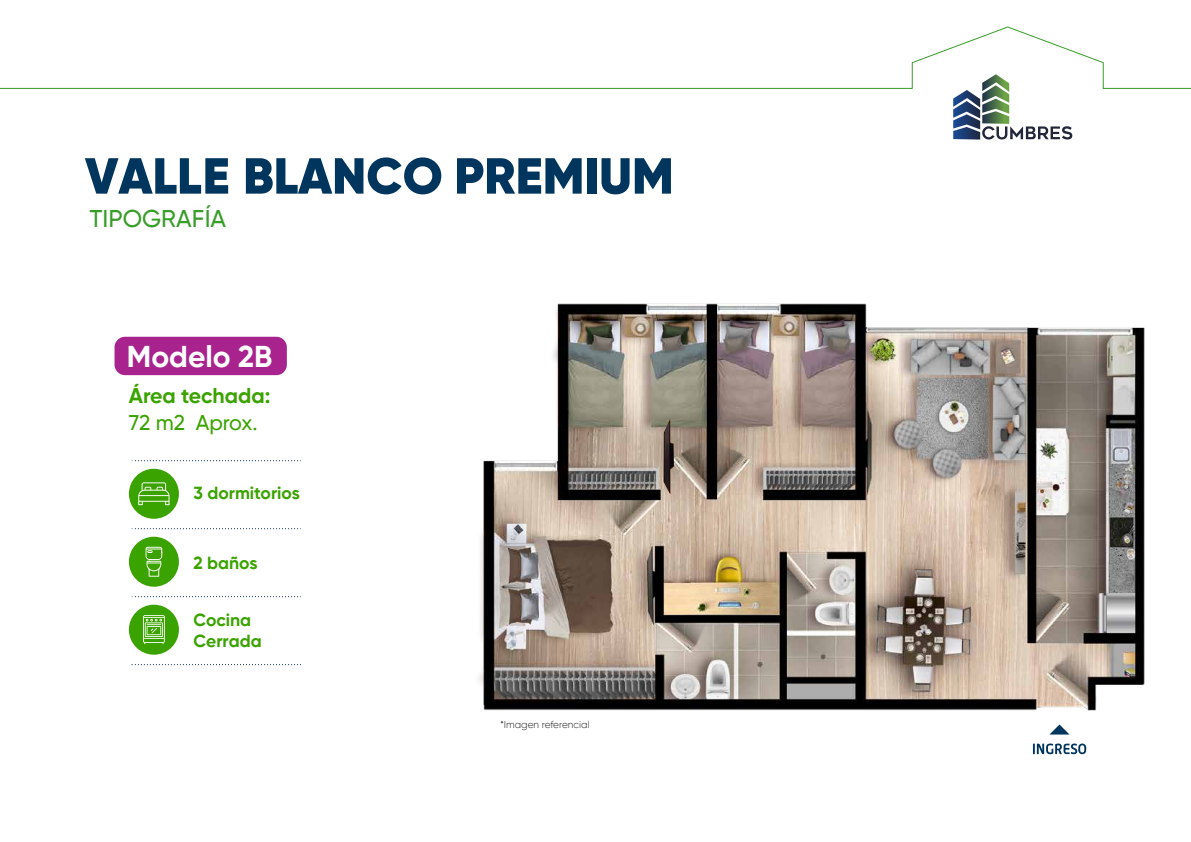
<style>
.page{position:relative;width:1191px;height:842px;background:#fff}
.page>*{position:absolute;margin:0;border:0;box-sizing:border-box;transform-origin:0 0}
.t1{font:900 50.6px "Gilroy";color:#00355d}
.t2{font:700 30px "Gilroy";color:#fff}
.t3{font:500 24.2px "Gilroy";color:#399d2a}
.t4{font:700 21.3px "Gilroy";letter-spacing:-.005em;color:#3ba300}
.t5{font:500 21.3px "Gilroy";color:#3ba300}
.t6{font:700 17.5px/21px "Gilroy";color:#3ba300}
.t7{font:300 10px "Gilroy";color:#252525}
</style>
<div class="page">
<img style="left:479px;top:303px;width:666px;height:408px">
<img style="left:663px;top:419px;width:11px;height:75px">
<svg style="left:1049px;top:724px;width:20px;height:11px"></svg>
<svg style="left:1033px;top:743px;width:53px;height:11px"></svg>
<svg style="left:0;top:26px;width:1191px;height:63px"></svg>
<svg style="left:953px;top:74px;width:119px;height:66px"></svg>
<div style="left:114px;top:337px;width:173px;height:38px;background:#a9238e;border-radius:11px"></div>
<div style="left:129px;top:469px;width:50px;height:50px;background:#3ba300;border-radius:50%"></div>
<svg style="left:138px;top:482px;width:31px;height:23px"></svg>
<div style="left:129px;top:537px;width:50px;height:50px;background:#3ba300;border-radius:50%"></div>
<svg style="left:146px;top:547px;width:16px;height:30px"></svg>
<div style="left:129px;top:605px;width:50px;height:50px;background:#3ba300;border-radius:50%"></div>
<svg style="left:143px;top:615px;width:22px;height:29px"></svg>
<svg style="left:132px;top:528px;width:169px;height:1px"></svg>
<svg style="left:132px;top:596px;width:169px;height:1px"></svg>
<svg style="left:132px;top:664px;width:169px;height:1px"></svg>
<svg style="left:132px;top:460px;width:169px;height:1px"></svg>
<h1 class="t1" style="left:85px;top:144px;width:590px">VALLE BLANCO PREMIUM</h1>
<h3 class="t3" style="left:89px;top:204px;width:138px">TIPOGRAFÍA</h3>
<h2 class="t2" style="left:127px;top:337px;width:147px">Modelo 2B</h2>
<p class="t4" style="left:129px;top:382px;width:143px">Área techada:</p>
<p class="t5" style="left:129px;top:409px;width:130px">72 m2 Aprox.</p>
<p class="t6" style="left:193px;top:483px;width:108px">3 dormitorios</p>
<p class="t6" style="left:193px;top:552px;width:66px">2 baños</p>
<p class="t6" style="left:193px;top:609px;width:70px">Cocina<br>Cerrada</p>
<p class="t7" style="left:500px;top:719px;width:91px">*Imagen referencial</p>
</div>
